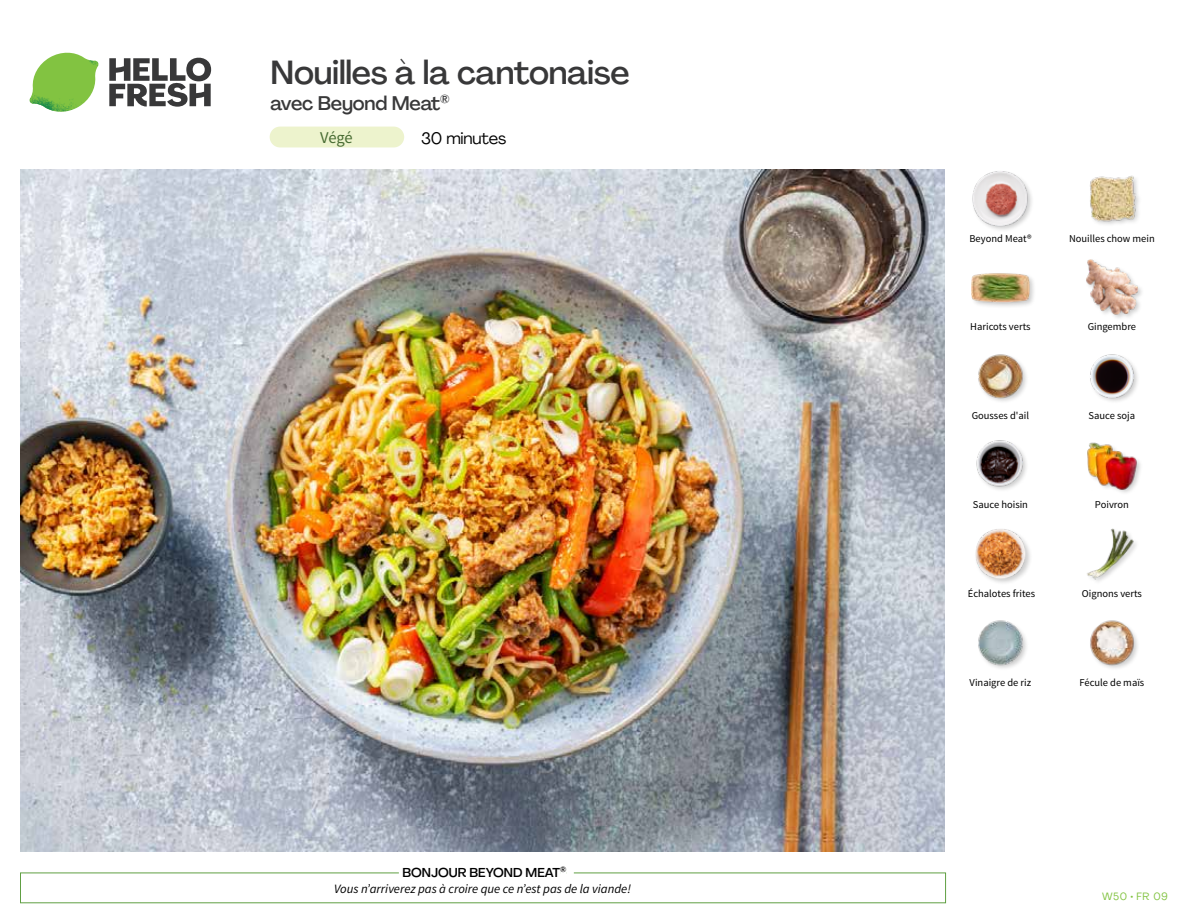
<style>
.page{position:relative;width:1188px;height:918px;background:#fff}
.page>*{position:absolute;margin:0;border:0;box-sizing:border-box;transform-origin:0 0}
.t1{font:500 33px "Agrandir";letter-spacing:-.01em;color:#383839}
.t2{font:500 19.5px "Agrandir";letter-spacing:-.01em;color:#383839}
.t3{font:16.5px "Agrandir";letter-spacing:-.01em;color:#000}
.t4{font:16.5px "Source Sans Pro";color:#476b32}
.t5{font:italic 12.75px "Source Sans Pro";color:#000}
.t6{font:500 12.75px "Agrandir";color:#000}
.t7{font:10.5px "Source Sans Pro";color:#000}
.t8{font:10.5px "Agrandir";letter-spacing:.05em;color:#82c341}
</style>
<div class="page">
<div style="left:270px;top:127px;width:134px;height:20px;background:#edf3cd;border-radius:10px"></div>
<img style="left:1090px;top:620px;width:48px;height:49px">
<img style="left:978px;top:620px;width:49px;height:49px">
<img style="left:1087px;top:528px;width:49px;height:54px">
<div style="left:974px;top:528px;width:59px;height:58px;background:#000;opacity:.2"></div>
<img style="left:975px;top:529px;width:51px;height:50px">
<div style="left:1086px;top:442px;width:57px;height:54px;background:#000;opacity:.2"></div>
<img style="left:1087px;top:442px;width:50px;height:48px">
<img style="left:976px;top:440px;width:51px;height:50px">
<img style="left:1090px;top:354px;width:48px;height:48px">
<img style="left:978px;top:354px;width:49px;height:48px">
<img style="left:1086px;top:259px;width:53px;height:57px">
<div style="left:970px;top:271px;width:66px;height:39px;background:#000;opacity:.2"></div>
<img style="left:972px;top:271px;width:57px;height:39px">
<img style="left:1090px;top:175px;width:49px;height:50px">
<div style="left:971px;top:170px;width:63px;height:62px;background:#000;opacity:.2"></div>
<img style="left:972px;top:170px;width:57px;height:57px">
<svg style="left:109px;top:57px;width:102px;height:50px"></svg>
<svg style="left:34px;top:53px;width:62px;height:40px"></svg>
<img style="left:67px;top:53px;width:32px;height:26px">
<img style="left:33px;top:75px;width:59px;height:11px">
<img style="left:29px;top:79px;width:61px;height:33px">
<img style="left:65px;top:86px;width:27px;height:25px">
<div style="left:20px;top:873px;width:926px;height:30px;border:1px solid #609f43"></div>
<div style="left:399px;top:865px;width:161px;height:15px;background:#fff"></div>
<div style="left:560px;top:860px;width:6px;height:15px;background:#fff"></div>
<div style="left:566px;top:865px;width:8px;height:15px;background:#fff"></div>
<img style="left:21px;top:170px;width:924px;height:681px">
<h1 class="t1" style="left:271px;top:52px;width:361px">Nouilles à la cantonaise</h1>
<h2 class="t2" style="left:271px;top:91px;width:181px">avec Beyond Meat<sup>®</sup></h2>
<h3 class="t4" style="left:320px;top:128px;width:34px">Végé</h3>
<h3 class="t3" style="left:421px;top:128px;width:87px">30 minutes</h3>
<p class="t6" style="left:403px;top:864px;width:165px">BONJOUR BEYOND MEAT<sup>®</sup></p>
<p class="t5" style="left:334px;top:881px;width:298px">Vous n’arriverez pas à croire que ce n’est pas de la viande!</p>
<p class="t7" style="left:969px;top:232px;width:64px">Beyond Meat®</p>
<p class="t7" style="left:1069px;top:232px;width:87px">Nouilles chow mein</p>
<p class="t7" style="left:970px;top:320px;width:62px">Haricots verts</p>
<p class="t7" style="left:1088px;top:320px;width:50px">Gingembre</p>
<p class="t7" style="left:972px;top:409px;width:59px">Gousses d'ail</p>
<p class="t7" style="left:1089px;top:409px;width:48px">Sauce soja</p>
<p class="t7" style="left:973px;top:498px;width:57px">Sauce hoisin</p>
<p class="t7" style="left:1095px;top:498px;width:35px">Poivron</p>
<p class="t7" style="left:968px;top:587px;width:69px">Échalotes frites</p>
<p class="t7" style="left:1082px;top:587px;width:62px">Oignons verts</p>
<p class="t7" style="left:970px;top:676px;width:63px">Vinaigre de riz</p>
<p class="t7" style="left:1079px;top:676px;width:66px">Fécule de maïs</p>
<p class="t8" style="left:1102px;top:890px;width:67px">W50 • FR 09</p>
</div>
